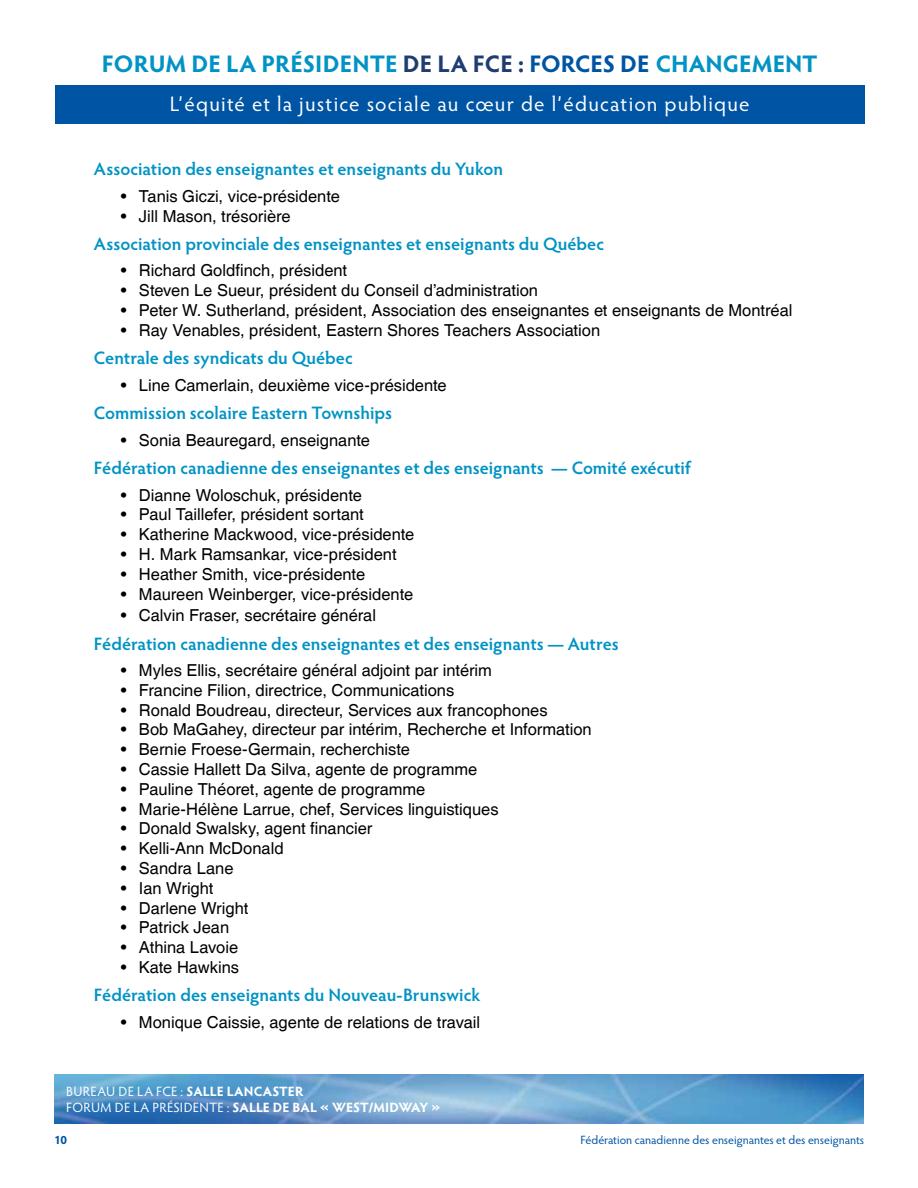
<style>
.page{position:relative;width:918px;height:1188px;background:#fff}
.page>*{position:absolute;margin:0;border:0;box-sizing:border-box;transform-origin:0 0}
.t1{font:700 24px "Hypatia Sans Pro";color:#0093c4}
.t2{font:21px "Hypatia Sans Pro";letter-spacing:.055em;color:#fff}
.t3{font:600 18px "Hypatia Sans Pro";color:#0093c4}
.t4{font:16.5px "Helvetica";color:#000}
.t5{font:13.5px/16.5px "Arial";color:#fff}
.t6{font:700 13.5px/16.5px "Hypatia Sans Pro";letter-spacing:.005em;color:#fff}
.t7{font:12px "Hypatia Sans Pro";letter-spacing:-.005em;color:#0054a4}
.t8{font:700 12px "Hypatia Sans Pro";color:#0054a4}
.s1{color:#1f3d72}
.s2{color:#0054a4}
.s3{font-weight:700}
.s4{font-weight:400}
</style>
<div class="page">
<div style="left:55px;top:85px;width:810px;height:39px;background:#0054a4"></div>
<img style="left:55px;top:1074px;width:809px;height:50px">
<h1 class="t1" style="left:102px;top:46px;width:654px">FORUM DE LA PRÉSIDENTE <span class="s1">DE LA FCE :</span> <span class="s2">FORCES DE</span> CHANGEMENT</h1>
<p class="t2" style="left:170px;top:89px;width:581px">L’équité et la justice sociale au cœur de l’éducation publique</p>
<p class="t3" style="left:94px;top:157px;width:411px">Association des enseignantes et enseignants du Yukon</p>
<p class="t4" style="left:121px;top:186px;width:220px">• Tanis Giczi, vice-présidente</p>
<p class="t4" style="left:121px;top:206px;width:171px">• Jill Mason, trésorière</p>
<p class="t3" style="left:94px;top:231px;width:512px">Association provinciale des enseignantes et enseignants du Québec</p>
<p class="t4" style="left:121px;top:261px;width:228px">• Richard Goldfinch, président</p>
<p class="t4" style="left:121px;top:281px;width:419px">• Steven Le Sueur, président du Conseil d’administration</p>
<p class="t4" style="left:121px;top:301px;width:673px">• Peter W. Sutherland, président, Association des enseignantes et enseignants de Montréal</p>
<p class="t4" style="left:121px;top:321px;width:481px">• Ray Venables, président, Eastern Shores Teachers Association</p>
<p class="t3" style="left:94px;top:346px;width:260px">Centrale des syndicats du Québec</p>
<p class="t4" style="left:121px;top:375px;width:327px">• Line Camerlain, deuxième vice-présidente</p>
<p class="t3" style="left:94px;top:400px;width:300px">Commission scolaire Eastern Townships</p>
<p class="t4" style="left:121px;top:430px;width:251px">• Sonia Beauregard, enseignante</p>
<p class="t3" style="left:94px;top:455px;width:599px">Fédération canadienne des enseignantes et des enseignants — Comité exécutif</p>
<p class="t4" style="left:121px;top:485px;width:242px">• Dianne Woloschuk, présidente</p>
<p class="t4" style="left:121px;top:505px;width:244px">• Paul Taillefer, président sortant</p>
<p class="t4" style="left:121px;top:525px;width:295px">• Katherine Mackwood, vice-présidente</p>
<p class="t4" style="left:121px;top:545px;width:277px">• H. Mark Ramsankar, vice-président</p>
<p class="t4" style="left:121px;top:564px;width:246px">• Heather Smith, vice-présidente</p>
<p class="t4" style="left:121px;top:584px;width:294px">• Maureen Weinberger, vice-présidente</p>
<p class="t4" style="left:121px;top:606px;width:257px">• Calvin Fraser, secrétaire général</p>
<p class="t3" style="left:94px;top:631px;width:526px">Fédération canadienne des enseignantes et des enseignants — Autres</p>
<p class="t4" style="left:121px;top:661px;width:373px">• Myles Ellis, secrétaire général adjoint par intérim</p>
<p class="t4" style="left:121px;top:681px;width:335px">• Francine Filion, directrice, Communications</p>
<p class="t4" style="left:121px;top:700px;width:428px">• Ronald Boudreau, directeur, Services aux francophones</p>
<p class="t4" style="left:121px;top:720px;width:472px">• Bob MaGahey, directeur par intérim, Recherche et Information</p>
<p class="t4" style="left:121px;top:740px;width:291px">• Bernie Froese-Germain, recherchiste</p>
<p class="t4" style="left:121px;top:760px;width:358px">• Cassie Hallett Da Silva, agente de programme</p>
<p class="t4" style="left:121px;top:780px;width:306px">• Pauline Théoret, agente de programme</p>
<p class="t4" style="left:121px;top:799px;width:379px">• Marie-Hélène Larrue, chef, Services linguistiques</p>
<p class="t4" style="left:121px;top:819px;width:253px">• Donald Swalsky, agent financier</p>
<p class="t4" style="left:121px;top:839px;width:164px">• Kelli-Ann McDonald</p>
<p class="t4" style="left:121px;top:859px;width:114px">• Sandra Lane</p>
<p class="t4" style="left:121px;top:879px;width:94px">• Ian Wright</p>
<p class="t4" style="left:121px;top:898px;width:129px">• Darlene Wright</p>
<p class="t4" style="left:121px;top:918px;width:110px">• Patrick Jean</p>
<p class="t4" style="left:121px;top:938px;width:119px">• Athina Lavoie</p>
<p class="t4" style="left:121px;top:958px;width:120px">• Kate Hawkins</p>
<p class="t3" style="left:94px;top:983px;width:388px">Fédération des enseignants du Nouveau-Brunswick</p>
<p class="t4" style="left:121px;top:1013px;width:361px">• Monique Caissie, agente de relations de travail</p>
<p class="t5" style="left:66px;top:1083px;width:314px"><span class="s3">CTF OFFICE:</span> Alta Vista Salon (2<sup>nd</sup> floor)<br><span class="s3">PRESID NT’S FORUM:</span> Victoria Ballroom (2<sup>nd</sup> floor)</p>
<p class="t6" style="left:66px;top:1082px;width:376px"><span class="s4">BUREAU DE LA FCE :</span> SALLE LANCASTER<br><span class="s4">Forum de la préside nte :</span> SALLE DE BAL « WEST/MIDWAY »</p>
<p class="t8" style="left:54px;top:1131px;width:15px">10</p>
<p class="t7" style="left:581px;top:1132px;width:285px">Fédération canadienne des enseignantes et des enseignants</p>
</div>
